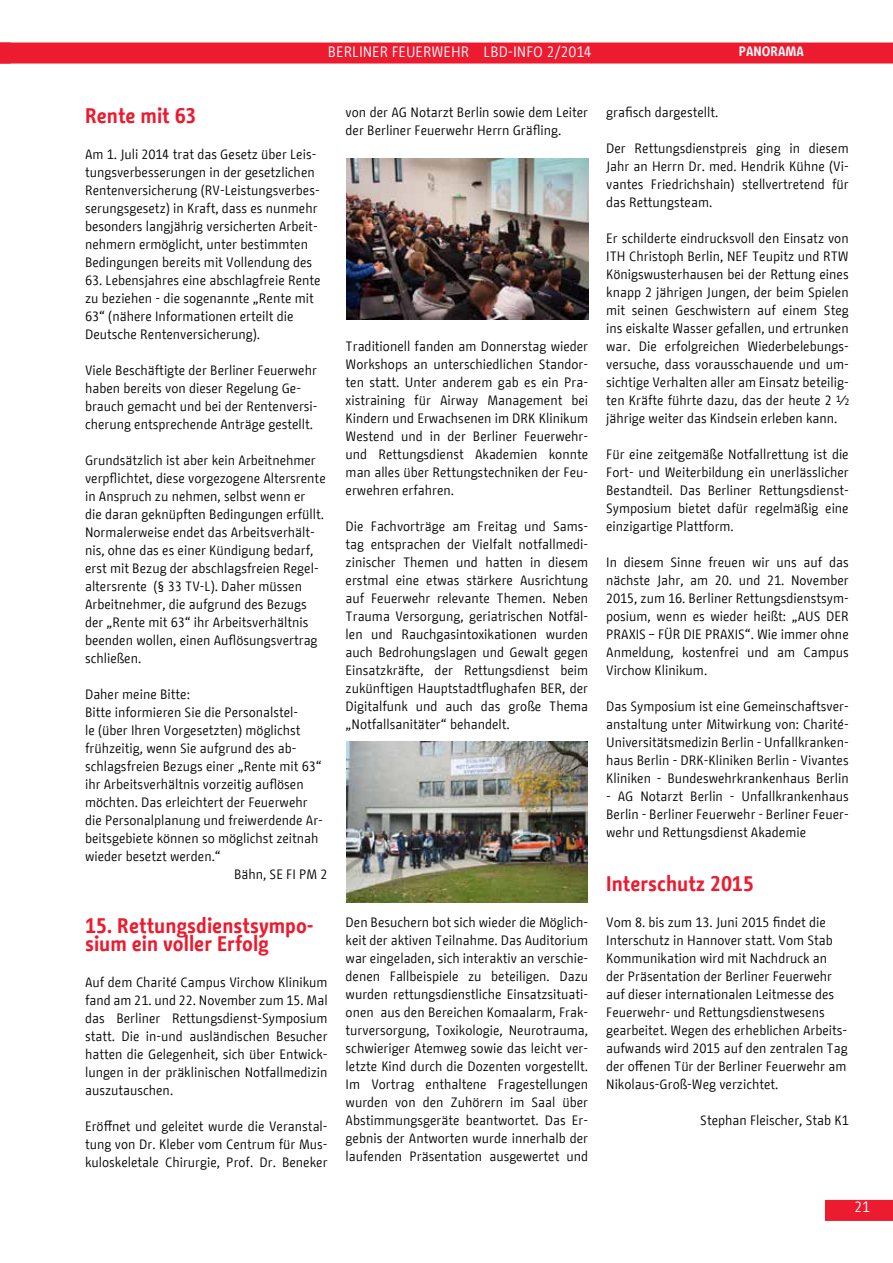
<style>
.page{position:relative;width:893px;height:1263px;background:#fff}
.page>*{position:absolute;margin:0;border:0;box-sizing:border-box;transform-origin:0 0}
.t1{font:700 21px/18px "BMF Change";color:#ed1b2f}
.t2{font:15px "BMF Change";color:#fff}
.t3{font:13.5px/18px "BMF Change";color:#000;text-align:justify}
.t4{font:700 13.5px "BMF Change";color:#fff}
</style>
<div class="page">
<div style="left:0;top:43px;width:893px;height:21px;background:#ed1b2f"></div>
<div style="left:835px;top:1200px;width:58px;height:21px;background:#ed1b2f"></div>
<img style="left:346px;top:158px;width:242px;height:162px">
<img style="left:346px;top:741px;width:242px;height:161px">
<p class="t2" style="left:328px;top:41px;width:265px">BERLINER FEUERWEHR LBD-INFO 2/2014</p>
<p class="t4" style="left:739px;top:41px;width:67px">Panorama</p>
<h1 class="t1" style="left:85px;top:107px;width:113px">Rente mit 63</h1>
<p class="t3" style="left:85px;top:145px;width:236px;text-align:left">Am 1. Juli 2014 trat das Gesetz über Leis&shy;tungsverbesserungen in der gesetzlichen Rentenversicherung (RV-Leistungsverbes&shy;serungsgesetz) in Kraft, dass es nunmehr besonders langjährig versicherten Arbeit&shy;nehmern ermöglicht, unter bestimmten Bedingungen bereits mit Vollendung des</p>
<p class="t3" style="left:85px;top:271px;width:237px;text-align:left">63. Lebensjahres eine abschlagfreie Rente zu beziehen - die sogenannte „Rente mit 63“ (nähere Informationen erteilt die Deutsche Rentenversicherung).</p>
<p class="t3" style="left:85px;top:361px;width:234px;text-align:left">Viele Beschäftigte der Berliner Feuerwehr haben bereits von dieser Regelung Ge&shy;brauch gemacht und bei der Rentenversi&shy;cherung entsprechende Anträge gestellt.</p>
<p class="t3" style="left:85px;top:451px;width:242px;text-align:left">Grundsätzlich ist aber kein Arbeitnehmer verpflichtet, diese vorgezogene Altersrente in Anspruch zu nehmen, selbst wenn er<br>die daran geknüpften Bedingungen erfüllt.<br>Normalerweise endet das Arbeitsverhält&shy;nis, ohne das es einer Kündigung bedarf, erst mit Bezug der abschlagsfreien Regel&shy;altersrente (§ 33 TV-L). Daher müssen Arbeitnehmer, die aufgrund des Bezugs der „Rente mit 63“ ihr Arbeitsverhältnis beenden wollen, einen Auflösungsvertrag schließen.</p>
<p class="t3" style="left:85px;top:685px;width:106px">Daher meine Bitte:</p>
<p class="t3" style="left:85px;top:703px;width:215px">Bitte informieren Sie die Personalstel-</p>
<p class="t3" style="left:85px;top:721px;width:217px">le (über Ihren Vorgesetzten) möglichst</p>
<p class="t3" style="left:85px;top:739px;width:213px">frühzeitig, wenn Sie aufgrund des ab-</p>
<p class="t3" style="left:85px;top:757px;width:238px">schlagsfreien Bezugs einer „Rente mit 63“</p>
<p class="t3" style="left:85px;top:775px;width:220px">ihr Arbeitsverhältnis vorzeitig auflösen</p>
<p class="t3" style="left:85px;top:793px;width:224px">möchten. Das erleichtert der Feuerwehr</p>
<p class="t3" style="left:85px;top:811px;width:239px">die Personalplanung und freiwerdende Ar-</p>
<p class="t3" style="left:85px;top:829px;width:235px">beitsgebiete können so möglichst zeitnah</p>
<p class="t3" style="left:85px;top:847px;width:137px">wieder besetzt werden.“</p>
<p class="t3" style="left:234px;top:865px;width:95px">Bähn, SE FI PM 2</p>
<h1 class="t1" style="left:85px;top:917px;width:231px">15. Rettungsdienstsympo&shy;sium ein voller Erfolg</h1>
<p class="t3" style="left:85px;top:973px;width:244px">Auf dem Charité Campus Virchow Klinikum fand am 21. und 22. November zum 15. Mal das Berliner Rettungsdienst-Symposium statt. Die in-und ausländischen Besucher hatten die Gelegenheit, sich über Entwick&shy;lungen in der präklinischen Notfallmedizin auszutauschen.</p>
<p class="t3" style="left:85px;top:1117px;width:244px">Eröffnet und geleitet wurde die Veranstal&shy;tung von Dr. Kleber vom Centrum für Mus&shy;kuloskeletale Chirurgie, Prof. Dr. Beneker</p>
<p class="t3" style="left:346px;top:103px;width:244px">von der AG Notarzt Berlin sowie dem Leiter der Berliner Feuerwehr Herrn Gräfling.</p>
<p class="t3" style="left:346px;top:337px;width:244px">Traditionell fanden am Donnerstag wieder Workshops an unterschiedlichen Standor&shy;ten statt. Unter anderem gab es ein Pra&shy;xistraining für Airway Management bei Kindern und Erwachsenen im DRK Klinikum Westend und in der Berliner Feuerwehr&shy;und Rettungsdienst Akademien konnte man alles über Rettungstechniken der Feu&shy;erwehren erfahren.</p>
<p class="t3" style="left:346px;top:517px;width:244px">Die Fachvorträge am Freitag und Sams&shy;tag entsprachen der Vielfalt notfallmedi&shy;zinischer Themen und hatten in diesem erstmal eine etwas stärkere Ausrichtung auf Feuerwehr relevante Themen. Neben Trauma Versorgung, geriatrischen Notfäl&shy;len und Rauchgasintoxikationen wurden auch Bedrohungslagen und Gewalt gegen Einsatzkräfte, der Rettungsdienst beim zukünftigen Hauptstadtflughafen BER, der Digitalfunk und auch das große Thema „Notfallsanitäter“ behandelt.</p>
<p class="t3" style="left:346px;top:913px;width:244px">Den Besuchern bot sich wieder die Möglich&shy;keit der aktiven Teilnahme. Das Auditorium war eingeladen, sich interaktiv an verschie&shy;denen Fallbeispiele zu beteiligen. Dazu wurden rettungsdienstliche Einsatzsituati&shy;onen aus den Bereichen Komaalarm, Frak&shy;turversorgung, Toxikologie, Neurotrauma, schwieriger Atemweg sowie das leicht ver&shy;letzte Kind durch die Dozenten vorgestellt.<br>Im Vortrag enthaltene Fragestellungen wurden von den Zuhörern im Saal über Abstimmungsgeräte beantwortet. Das Er&shy;gebnis der Antworten wurde innerhalb der laufenden Präsentation ausgewertet und</p>
<p class="t3" style="left:606px;top:103px;width:114px">grafisch dargestellt.</p>
<p class="t3" style="left:606px;top:139px;width:244px">Der Rettungsdienstpreis ging in diesem Jahr an Herrn Dr. med. Hendrik Kühne (Vi&shy;vantes Friedrichshain) stellvertretend für das Rettungsteam.</p>
<p class="t3" style="left:606px;top:229px;width:244px">Er schilderte eindrucksvoll den Einsatz von ITH Christoph Berlin, NEF Teupitz und RTW Königswusterhausen bei der Rettung eines knapp 2 jährigen Jungen, der beim Spielen mit seinen Geschwistern auf einem Steg ins eiskalte Wasser gefallen, und ertrunken war. Die erfolgreichen Wiederbelebungs&shy;versuche, dass vorausschauende und um&shy;sichtige Verhalten aller am Einsatz beteilig&shy;ten Kräfte führte dazu, das der heute 2 ½ jährige weiter das Kindsein erleben kann.</p>
<p class="t3" style="left:606px;top:445px;width:244px">Für eine zeitgemäße Notfallrettung ist die Fort- und Weiterbildung ein unerlässlicher Bestandteil. Das Berliner Rettungsdienst-Symposium bietet dafür regelmäßig eine einzigartige Plattform.</p>
<p class="t3" style="left:606px;top:553px;width:244px">In diesem Sinne freuen wir uns auf das nächste Jahr, am 20. und 21. November 2015, zum 16. Berliner Rettungsdienstsym&shy;posium, wenn es wieder heißt: „AUS DER PRAXIS – FÜR DIE PRAXIS“. Wie immer ohne Anmeldung, kostenfrei und am Campus Virchow Klinikum.</p>
<p class="t3" style="left:606px;top:697px;width:244px">Das Symposium ist eine Gemeinschaftsver&shy;anstaltung unter Mitwirkung von: Charité-Universitätsmedizin Berlin - Unfallkranken&shy;haus Berlin - DRK-Kliniken Berlin - Vivantes Kliniken - Bundeswehrkrankenhaus Berlin</p>
<p class="t3" style="left:606px;top:787px;width:244px">- AG Notarzt Berlin - Unfallkrankenhaus Berlin - Berliner Feuerwehr - Berliner Feuer&shy;wehr und Rettungsdienst Akademie</p>
<h1 class="t1" style="left:606px;top:875px;width:149px">Interschutz 2015</h1>
<p class="t3" style="left:606px;top:913px;width:243px;text-align:left">Vom 8. bis zum 13. Juni 2015 findet die Interschutz in Hannover statt. Vom Stab Kommunikation wird mit Nachdruck an der Präsentation der Berliner Feuerwehr auf dieser internationalen Leitmesse des Feuerwehr- und Rettungsdienstwesens gearbeitet. Wegen des erheblichen Arbeits&shy;aufwands wird 2015 auf den zentralen Tag der offenen Tür der Berliner Feuerwehr am Nikolaus-Groß-Weg verzichtet.</p>
<p class="t3" style="left:700px;top:1111px;width:150px">Stephan Fleischer, Stab K1</p>
<p class="t2" style="left:854px;top:1196px;width:17px">21</p>
</div>
